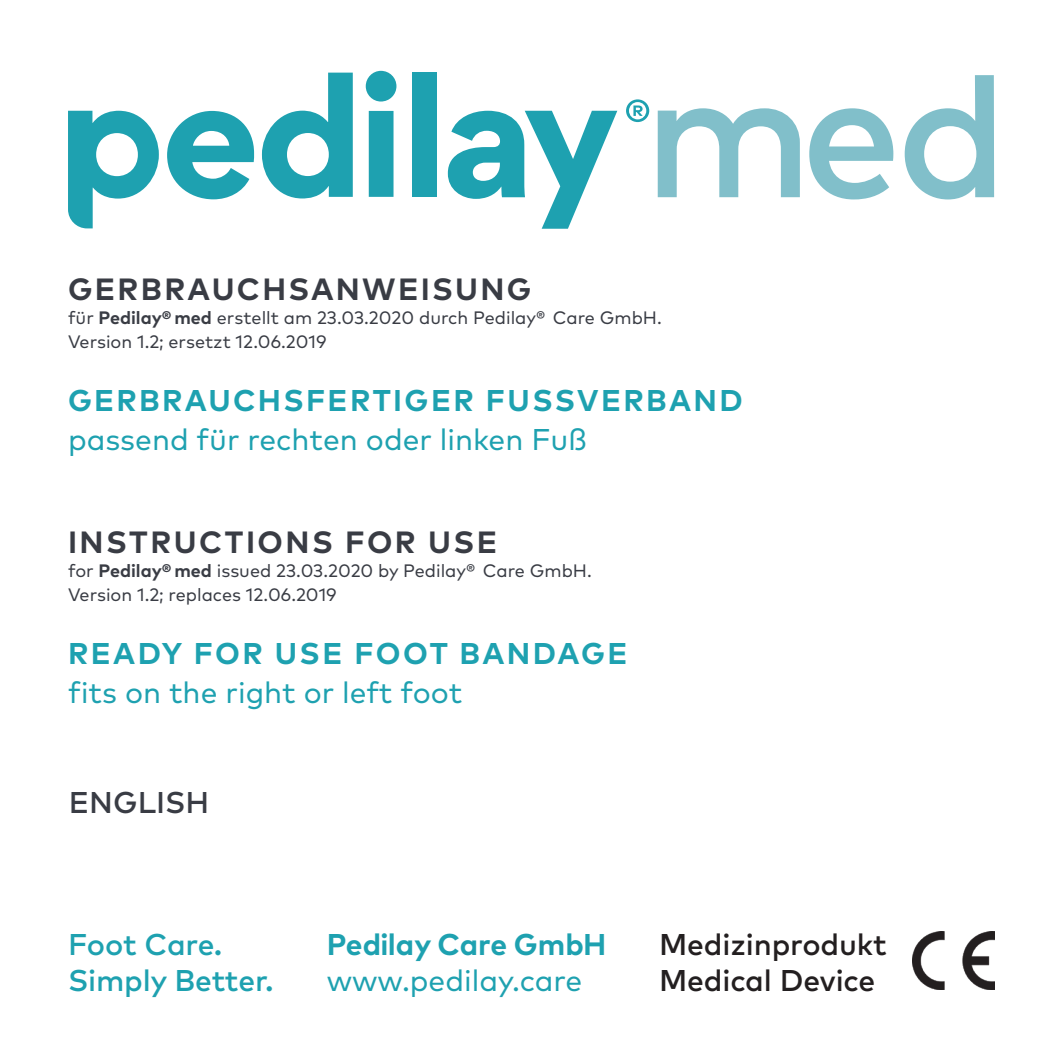
<style>
.page{position:relative;width:1063px;height:1063px;background:#fff}
.page>*{position:absolute;margin:0;border:0;box-sizing:border-box;transform-origin:0 0}
.t1{font:700 30.6px "Mark Pro";letter-spacing:.075em;color:#393c44}
.t2{font:30px "Mark Pro";color:#1ea1b0}
.t3{font:700 30px "Mark Pro";letter-spacing:.075em;color:#1ea1b0}
.t4{font:500 30px/36px "Mark Pro";letter-spacing:-.005em;color:#231f20}
.t5{font:500 30px/36px "Mark Pro";letter-spacing:-.005em;color:#1ea1b0}
.t6{font:700 30px "Mark Pro";color:#1ea1b0}
.t7{font:500 30px "Mark Pro";color:#393c44}
.t8{font:18px/24px "Mark Pro";color:#393c44}
.s1{font-weight:700}
</style>
<div class="page">
<svg style="left:658px;top:108px;width:142px;height:89px"></svg>
<svg style="left:809px;top:108px;width:84px;height:91px"></svg>
<svg style="left:905px;top:75px;width:89px;height:124px"></svg>
<svg style="left:68px;top:111px;width:91px;height:117px"></svg>
<svg style="left:262px;top:73px;width:91px;height:125px"></svg>
<svg style="left:366px;top:71px;width:30px;height:126px"></svg>
<div style="left:412px;top:73px;width:25px;height:124px;background:#1ea1b0"></div>
<svg style="left:167px;top:111px;width:87px;height:88px"></svg>
<svg style="left:626px;top:99px;width:23px;height:23px"></svg>
<svg style="left:448px;top:111px;width:169px;height:118px"></svg>
<img style="left:913px;top:932px;width:81px;height:58px">
<h1 class="t1" style="left:68px;top:266px;width:465px">GERBRAUCHSANWEISUNG</h1>
<p class="t8" style="left:68px;top:304px;width:595px">für <span class="s1">PEDILAY® MED</span> erstellt am 23.03.2020 durch Pedilay® Care GmbH.<br>Version 1.2; ersetzt 12.06.2019</p>
<h2 class="t3" style="left:68px;top:378px;width:346px">GERBRAUCHSFERTIGER</h2>
<h2 class="t3" style="left:486px;top:378px;width:44px">FUSS</h2>
<h2 class="t3" style="left:577px;top:378px;width:48px">VERBAN</h2>
<h2 class="t3" style="left:719px;top:378px;width:25px">D</h2>
<h2 class="t2" style="left:68px;top:417px;width:520px">passend für rechten oder linken Fuß</h2>
<h1 class="t1" style="left:68px;top:519px;width:107px">INSTRUC</h1>
<h1 class="t1" style="left:225px;top:519px;width:226px">TIONS FOR USE</h1>
<p class="t8" style="left:68px;top:557px;width:525px">for <span class="s1">PEDILAY® MED</span> issued 23.03.2020 by Pedilay® Care GmbH.<br>Version 1.2; replaces 12.06.2019</p>
<h2 class="t3" style="left:68px;top:631px;width:229px">READY FOR USE</h2>
<h2 class="t3" style="left:354px;top:631px;width:129px">FOOT BAN</h2>
<h2 class="t3" style="left:533px;top:631px;width:49px">DAGE</h2>
<h2 class="t2" style="left:68px;top:670px;width:396px">fits on the right or left foot</h2>
<h2 class="t7" style="left:69px;top:780px;width:142px">english</h2>
<h2 class="t6" style="left:327px;top:921px;width:281px">PEDILAY CARE GMBH</h2>
<h2 class="t2" style="left:327px;top:958px;width:257px">www.pedilay.care</h2>
<h2 class="t5" style="left:68px;top:924px;width:207px">Foot Care.<br>Simply Better.</h2>
<h2 class="t4" style="left:659px;top:924px;width:229px">Medizinprodukt<br>Medical Device</h2>
</div>
